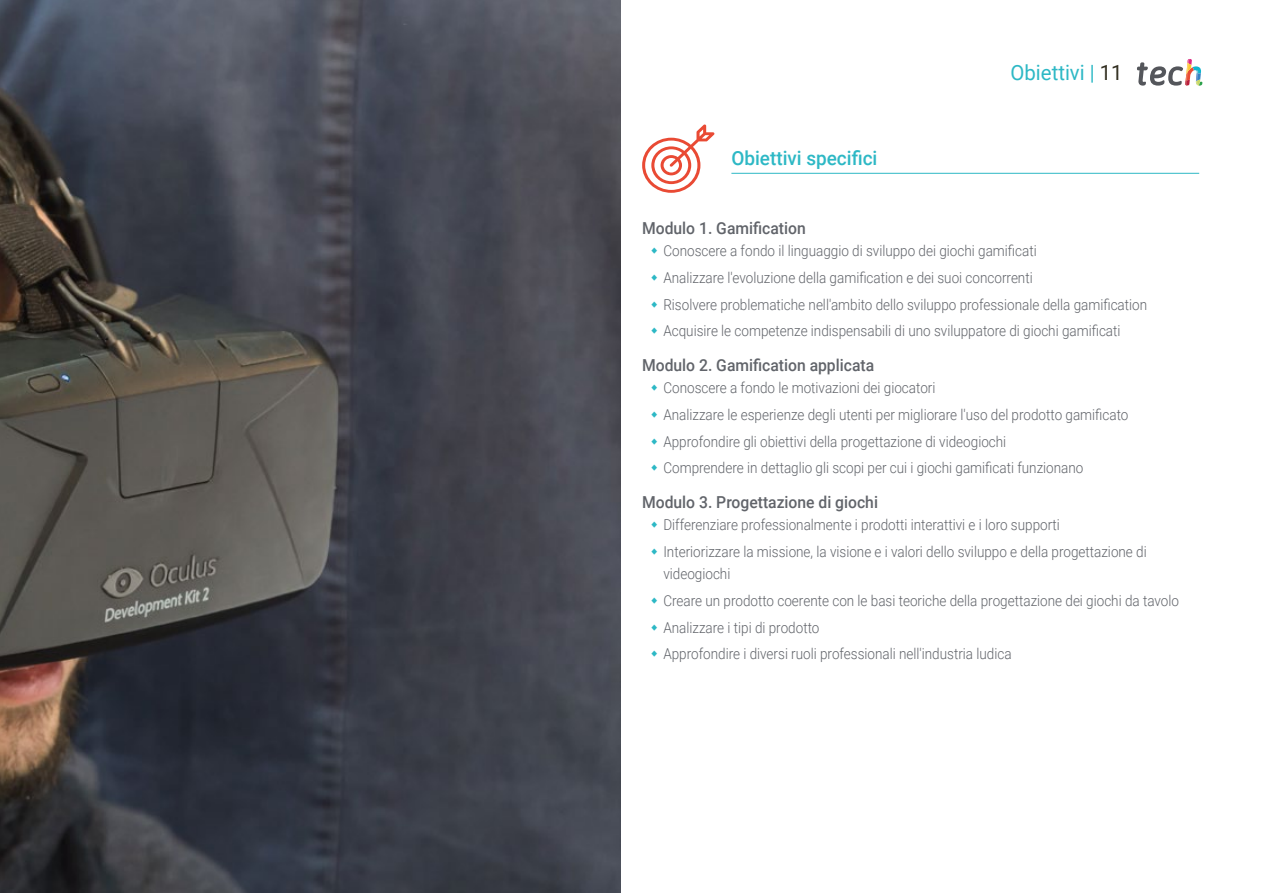
<style>
.page{position:relative;width:1263px;height:893px;background:#fff}
.page>*{position:absolute;margin:0;border:0;box-sizing:border-box;transform-origin:0 0}
.t1{font:21px "Roboto";color:#2db8c5}
.t2{font:500 19.5px "Roboto";color:#2db8c5}
.t3{font:500 16.5px "Roboto";color:#61646a;scale:.95 1}
.t4{font:300 15px/26.7px "Roboto";color:#61646a;scale:.9 1}
.s1{color:#312e20}
</style>
<div class="page">
<hr style="left:731px;top:173px;width:468px;height:1px;background:#2db8c5">
<svg style="left:642px;top:124px;width:72px;height:69px"></svg>
<img style="left:0;top:0;width:621px;height:893px">
<svg style="left:1137px;top:59px;width:65px;height:27px"></svg>
<h2 class="t2" style="left:731px;top:144px;width:147px">Obiettivi specifici</h2>
<h1 class="t1" style="left:1010px;top:57px;width:114px">Obiettivi | <span class="s1">11</span></h1>
<p class="t3" style="left:642px;top:216px;width:174px">Modulo 1. Gamification</p>
<p class="t4" style="left:663px;top:237px;width:539px">Conoscere a fondo il linguaggio di sviluppo dei giochi gamificati<br>Analizzare l'evoluzione della gamification e dei suoi concorrenti<br>Risolvere problematiche nell'ambito dello sviluppo professionale della gamification Acquisire le competenze indispensabili di uno sviluppatore di giochi gamificati</p>
<p class="t3" style="left:642px;top:353px;width:246px">Modulo 2. Gamification applicata</p>
<p class="t4" style="left:663px;top:374px;width:518px">Conoscere a fondo le motivazioni dei giocatori<br>Analizzare le esperienze degli utenti per migliorare l'uso del prodotto gamificato Approfondire gli obiettivi della progettazione di videogiochi<br>Comprendere in dettaglio gli scopi per cui i giochi gamificati funzionano</p>
<p class="t3" style="left:642px;top:490px;width:250px">Modulo 3. Progettazione di giochi</p>
<p class="t4" style="left:663px;top:511px;width:539px">Differenziare professionalmente i prodotti interattivi e i loro supporti<br>Interiorizzare la missione, la visione e i valori dello sviluppo e della progettazione di</p>
<p class="t4" style="left:663px;top:560px;width:574px">videogiochi<br>Creare un prodotto coerente con le basi teoriche della progettazione dei giochi da tavolo Analizzare i tipi di prodotto<br>Approfondire i diversi ruoli professionali nell'industria ludica</p>
</div>
